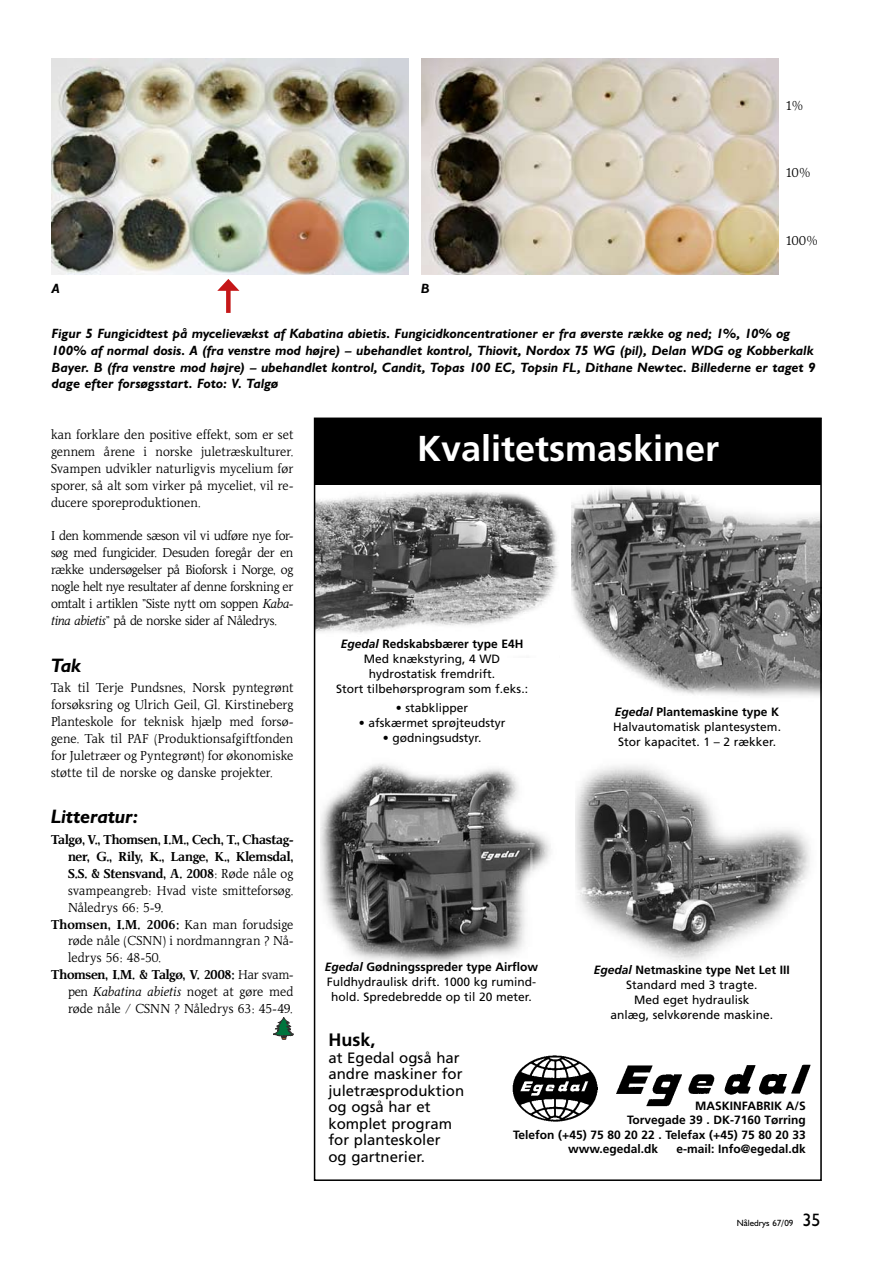
<style>
.page{position:relative;width:893px;height:1263px;background:#fff}
.page>*{position:absolute;margin:0;border:0;box-sizing:border-box;transform-origin:0 0}
.t1{font:700 36px "Frutiger";color:#fff}
.t2{font:italic 700 19.5px "Humanist 521 BT";letter-spacing:-.005em;color:#000}
.t3{font:700 18px "Frutiger";color:#000}
.t4{font:15px/16.5px "Frutiger";color:#000}
.t5{font:13.5px/16.8px "Jante T";color:#000;text-align:justify}
.t6{font:italic 700 13.5px/16.8px "Humanist 521 BT";letter-spacing:.01em;color:#000}
.t7{font:700 13.5px "Jante T";letter-spacing:-.015em;color:#000}
.t8{font:700 13.5px "Jante T";letter-spacing:.01em;color:#000}
.t9{font:12px/15px "Frutiger";color:#000;text-align:center}
.t10{font:700 12px "Frutiger";color:#000}
.t11{font:9px "Humanist 521 BT";color:#000}
.s1{font-style:italic}
.s2{font-weight:400}
.s3{font-weight:700;font-style:italic}
.s4{font-weight:700}
.s5{font-size:18px}
</style>
<div class="page">
<img style="left:421px;top:59px;width:358px;height:215px">
<img style="left:51px;top:59px;width:358px;height:215px">
<div style="left:226px;top:287px;width:5px;height:26px;background:#c51718"></div>
<svg style="left:217px;top:279px;width:22px;height:12px"></svg>
<svg style="left:317px;top:420px;width:502px;height:702px"></svg>
<svg style="left:273px;top:1017px;width:21px;height:22px"></svg>
<p class="t5" style="left:785px;top:97px;width:19px">1%</p>
<p class="t5" style="left:785px;top:165px;width:26px">10%</p>
<p class="t5" style="left:785px;top:232px;width:33px">100%</p>
<p class="t6" style="left:52px;top:280px;width:9px">A</p>
<p class="t6" style="left:421px;top:280px;width:10px">B</p>
<p class="t6" style="left:52px;top:324px;width:765px">Figur 5 Fungicidtest på mycelievækst af Kabatina abietis. Fungicidkoncentrationer er fra øverste række og ned; 1%, 10% og 100% af normal dosis. A (fra venstre mod højre) – ubehandlet kontrol, Thiovit, Nordox 75 WG (pil), Delan WDG og Kobberkalk Bayer. B (fra venstre mod højre) – ubehandlet kontrol, Candit, Topas 100 EC, Topsin FL, Dithane Newtec. Billederne er taget 9 dage efter forsøgsstart. Foto: V. Talgø</p>
<p class="t5" style="left:51px;top:426px;width:244px">kan forklare den positive effekt, som er set gennem årene i norske juletræskulturer.<br>Svampen udvikler naturligvis mycelium før sporer, så alt som virker på myceliet, vil re&shy;ducere sporeproduktionen.</p>
<p class="t5" style="left:51px;top:527px;width:244px">I den kommende sæson vil vi udføre nye for&shy;søg med fungicider. Desuden foregår der en række undersøgelser på Bioforsk i Norge, og nogle helt nye resultater af denne forskning er omtalt i artiklen ”Siste nytt om soppen <span class="s1">Kaba&shy;tina abietis</span>” på de norske sider af Nåledrys.</p>
<h2 class="t2" style="left:51px;top:653px;width:32px">Tak</h2>
<p class="t5" style="left:51px;top:679px;width:244px">Tak til Terje Pundsnes, Norsk pyntegrønt forsøksring og Ulrich Geil, Gl. Kirstineberg Planteskole for teknisk hjælp med forsø&shy;gene. Tak til PAF (Produktionsafgiftfonden for Juletræer og Pyntegrønt) for økonomiske støtte til de norske og danske projekter.</p>
<h2 class="t2" style="left:51px;top:805px;width:89px">Litteratur:</h2>
<p class="t7" style="left:51px;top:832px;width:244px">Talgø, V., Thomsen, I.M., Cech, T., Chastag-</p>
<p class="t7" style="left:68px;top:848px;width:227px">ner, G., Rily, K., Lange, K., Klemsdal,</p>
<p class="t7" style="left:68px;top:865px;width:227px">S.S. &amp; Stensvand, A. 2008<span class="s2">: Røde nåle og</span></p>
<p class="t5" style="left:68px;top:882px;width:227px">svampeangreb: Hvad viste smitteforsøg.</p>
<p class="t5" style="left:68px;top:899px;width:97px">Nåledrys 66: 5-9.</p>
<p class="t8" style="left:51px;top:916px;width:244px">Thomsen, I.M. 2006: <span class="s2">Kan man forudsige</span></p>
<p class="t5" style="left:68px;top:932px;width:227px">røde nåle (CSNN) i nordmanngran ? Nå-</p>
<p class="t5" style="left:68px;top:949px;width:95px">ledrys 56: 48-50.</p>
<p class="t7" style="left:51px;top:967px;width:244px">Thomsen, I.M. &amp; Talgø, V. 2008: <span class="s2">Har svam-</span></p>
<p class="t5" style="left:68px;top:983px;width:227px">pen <span class="s1">Kabatina abietis</span> noget at gøre med</p>
<p class="t5" style="left:68px;top:1000px;width:226px">røde nåle / CSNN ? Nåledrys 63: 45-49.</p>
<h1 class="t1" style="left:417px;top:427px;width:304px">Kvalitetsmaskiner</h1>
<p class="t9" style="left:336px;top:636px;width:193px"><span class="s3">Egedal</span> <span class="s4">Redskabsbærer type E4H<br></span>Med knækstyring, 4 WD hydrostatisk fremdrift.<br>Stort tilbehørsprogram som f.eks.:</p>
<p class="t9" style="left:396px;top:700px;width:74px">• stabklipper</p>
<p class="t9" style="left:359px;top:715px;width:148px">• afskærmet sprøjteudstyr</p>
<p class="t9" style="left:383px;top:730px;width:100px">• gødningsudstyr.</p>
<p class="t9" style="left:613px;top:704px;width:169px"><span class="s3">Egedal</span> <span class="s4">Plantemaskine type K<br></span>Halvautomatisk plantesystem.<br>Stor kapacitet. 1 – 2 rækker.</p>
<p class="t9" style="left:325px;top:959px;width:215px"><span class="s3">Egedal</span> <span class="s4">Gødningsspreder type Airflow<br></span>Fuldhydraulisk drift. 1000 kg rumind&shy;hold. Spredebredde op til 20 meter.</p>
<p class="t9" style="left:594px;top:962px;width:197px"><span class="s3">Egedal</span> <span class="s4">Netmaskine type Net Let III<br></span>Standard med 3 tragte.<br>Med eget hydraulisk<br>anlæg, selvkørende maskine.</p>
<h3 class="t3" style="left:328px;top:1029px;width:48px">Husk,</h3>
<p class="t4" style="left:328px;top:1049px;width:137px">at Egedal også har andre maskiner for juletræsproduktion og også har et komplet program for planteskoler<br>og gartnerier.</p>
<p class="t10" style="left:695px;top:1098px;width:112px">MASKINFABRIK A/S</p>
<p class="t10" style="left:627px;top:1113px;width:180px">Torvegade 39 . DK-7160 Tørring</p>
<p class="t10" style="left:513px;top:1127px;width:294px">Telefon (+45) 75 80 20 22 . Telefax (+45) 75 80 20 33</p>
<p class="t10" style="left:568px;top:1142px;width:92px">www.egedal.dk</p>
<p class="t10" style="left:677px;top:1142px;width:131px">e-mail: Info@egedal.dk</p>
<p class="t11" style="left:737px;top:1217px;width:85px">Nåledrys 67/09 <span class="s5">35</span></p>
</div>
